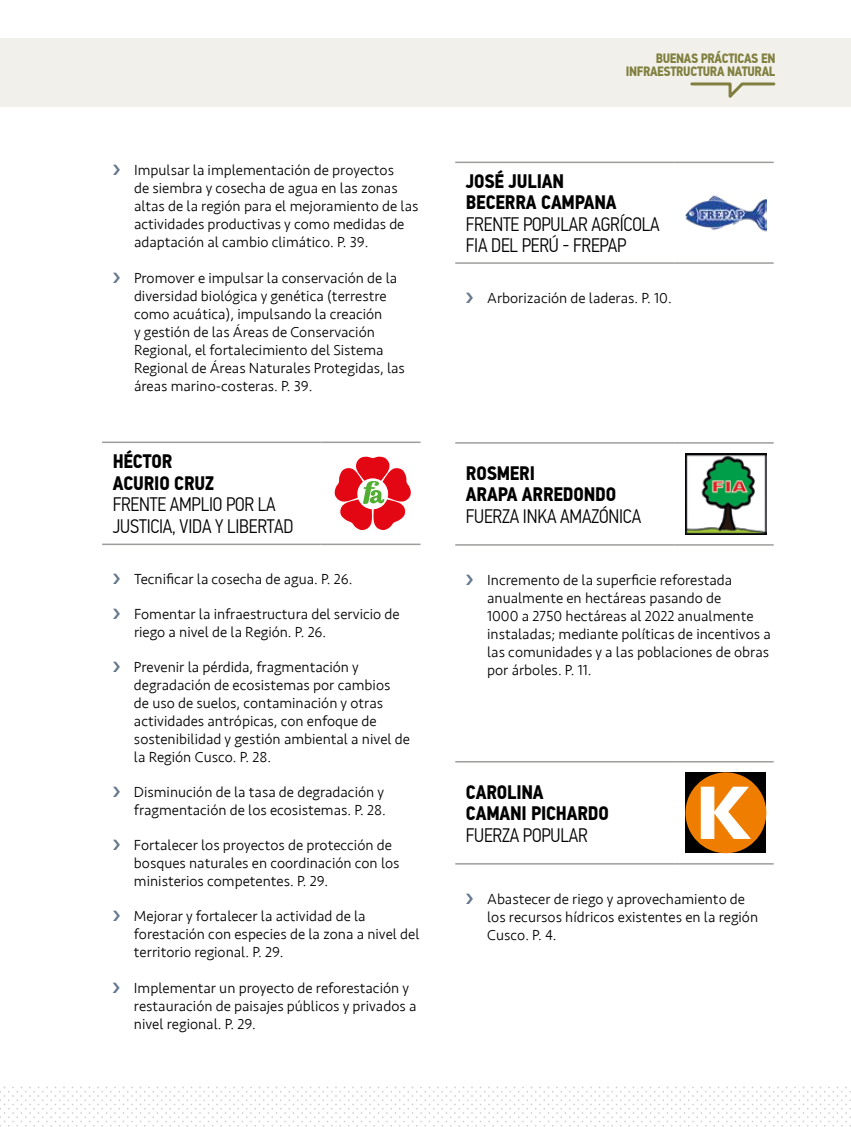
<style>
.page{position:relative;width:851px;height:1127px;background:#fff}
.page>*{position:absolute;margin:0;border:0;box-sizing:border-box;transform-origin:0 0}
.t1{font:300 19.5px/21.6px "PF Din Text Cond Pro";letter-spacing:-.01em;color:#000}
.t2{font:700 19.5px/21.6px "PF Din Text Cond Pro";letter-spacing:-.01em;color:#000}
.t3{font:300 15px/18px "Seravek";color:#000}
.t4{font:700 13.5px/13.5px "PF Din Text Cond Pro";letter-spacing:-.025em;color:#807f3f;text-align:right}
</style>
<div class="page">
<div style="left:0;top:38px;width:850px;height:68px;background:#f1f0ea"></div>
<svg style="left:690px;top:82px;width:86px;height:16px"></svg>
<hr style="left:102px;top:441px;width:219px;height:2px;background:#9d9d9c">
<hr style="left:321px;top:441px;width:99px;height:2px;background:#9d9d9c">
<hr style="left:102px;top:543px;width:219px;height:2px;background:#9d9d9c">
<hr style="left:321px;top:543px;width:99px;height:2px;background:#9d9d9c">
<svg style="left:334px;top:456px;width:77px;height:74px"></svg>
<hr style="left:455px;top:162px;width:219px;height:1px;background:#9d9d9c">
<hr style="left:674px;top:162px;width:99px;height:1px;background:#9d9d9c">
<hr style="left:455px;top:262px;width:219px;height:2px;background:#9d9d9c">
<hr style="left:674px;top:262px;width:99px;height:2px;background:#9d9d9c">
<img style="left:685px;top:195px;width:81px;height:37px">
<hr style="left:455px;top:442px;width:219px;height:2px;background:#9d9d9c">
<hr style="left:674px;top:442px;width:99px;height:2px;background:#9d9d9c">
<hr style="left:455px;top:544px;width:219px;height:2px;background:#9d9d9c">
<hr style="left:674px;top:544px;width:99px;height:2px;background:#9d9d9c">
<img style="left:685px;top:453px;width:81px;height:81px">
<hr style="left:455px;top:761px;width:219px;height:1px;background:#9d9d9c">
<hr style="left:674px;top:761px;width:99px;height:1px;background:#9d9d9c">
<hr style="left:455px;top:863px;width:219px;height:1px;background:#9d9d9c">
<hr style="left:674px;top:863px;width:99px;height:1px;background:#9d9d9c">
<div style="left:685px;top:772px;width:81px;height:81px;background:#000"></div>
<div style="left:685px;top:772px;width:81px;height:81px;background:#ef7d00;border-radius:50%"></div>
<svg style="left:700px;top:787px;width:50px;height:52px"></svg>
<p class="t3" style="left:134px;top:162px;width:286px">Impulsar la implementación de proyectos<br>de siembra y cosecha de agua en las zonas altas de la región para el mejoramiento de las actividades productivas y como medidas de adaptación al cambio climático. P. 39.</p>
<p class="t3" style="left:134px;top:269px;width:272px">Promover e impulsar la conservación de la diversidad biológica y genética (terrestre como acuática), impulsando la creación<br>y gestión de las Áreas de Conservación Regional, el fortalecimiento del Sistema Regional de Áreas Naturales Protegidas, las áreas marino-costeras. P. 39.</p>
<h1 class="t2" style="left:113px;top:451px;width:103px">HÉCTOR<br>ACURIO CRUZ</h1>
<h1 class="t1" style="left:113px;top:494px;width:182px">FRENTE AMPLIO POR LA<br>JUSTICIA, VIDA Y LIBERTAD</h1>
<p class="t3" style="left:134px;top:571px;width:220px">Tecnificar la cosecha de agua. P. 26.</p>
<p class="t3" style="left:134px;top:606px;width:267px">Fomentar la infraestructura del servicio de riego a nivel de la Región. P. 26.</p>
<p class="t3" style="left:134px;top:659px;width:277px">Prevenir la pérdida, fragmentación y degradación de ecosistemas por cambios<br>de uso de suelos, contaminación y otras actividades antrópicas, con enfoque de sostenibilidad y gestión ambiental a nivel de la Región Cusco. P. 28.</p>
<p class="t3" style="left:134px;top:784px;width:253px">Disminución de la tasa de degradación y fragmentación de los ecosistemas. P. 28.</p>
<p class="t3" style="left:134px;top:837px;width:267px">Fortalecer los proyectos de protección de bosques naturales en coordinación con los ministerios competentes. P. 29.</p>
<p class="t3" style="left:134px;top:908px;width:287px">Mejorar y fortalecer la actividad de la forestación con especies de la zona a nivel del territorio regional. P. 29.</p>
<p class="t3" style="left:134px;top:979px;width:284px">Implementar un proyecto de reforestación y restauración de paisajes públicos y privados a nivel regional. P. 29.</p>
<p class="t4" style="left:625px;top:52px;width:151px">BUENAS PRÁCTICAS EN<br>INFRAESTRUCTURA NATURAL</p>
<h1 class="t2" style="left:466px;top:170px;width:152px">JOSÉ JULIAN<br>BECERRA CAMPANA</h1>
<h1 class="t1" style="left:466px;top:213px;width:195px">FRENTE POPULAR AGRÍCOLA<br>FIA DEL PERÚ - FREPAP</h1>
<p class="t3" style="left:487px;top:289px;width:186px">Arborización de laderas. P. 10.</p>
<h1 class="t2" style="left:466px;top:462px;width:152px">ROSMERI<br>ARAPA ARREDONDO</h1>
<h1 class="t1" style="left:466px;top:505px;width:177px">FUERZA INKA AMAZÓNICA</h1>
<p class="t3" style="left:487px;top:571px;width:285px">Incremento de la superficie reforestada anualmente en hectáreas pasando de<br>1000 a 2750 hectáreas al 2022 anualmente instaladas; mediante políticas de incentivos a las comunidades y a las poblaciones de obras por árboles. P. 11.</p>
<h1 class="t2" style="left:466px;top:781px;width:144px">CAROLINA<br>CAMANI PICHARDO</h1>
<h1 class="t1" style="left:466px;top:824px;width:123px">FUERZA POPULAR</h1>
<p class="t3" style="left:487px;top:890px;width:272px">Abastecer de riego y aprovechamiento de los recursos hídricos existentes en la región<br>Cusco. P. 4.</p>
</div>
